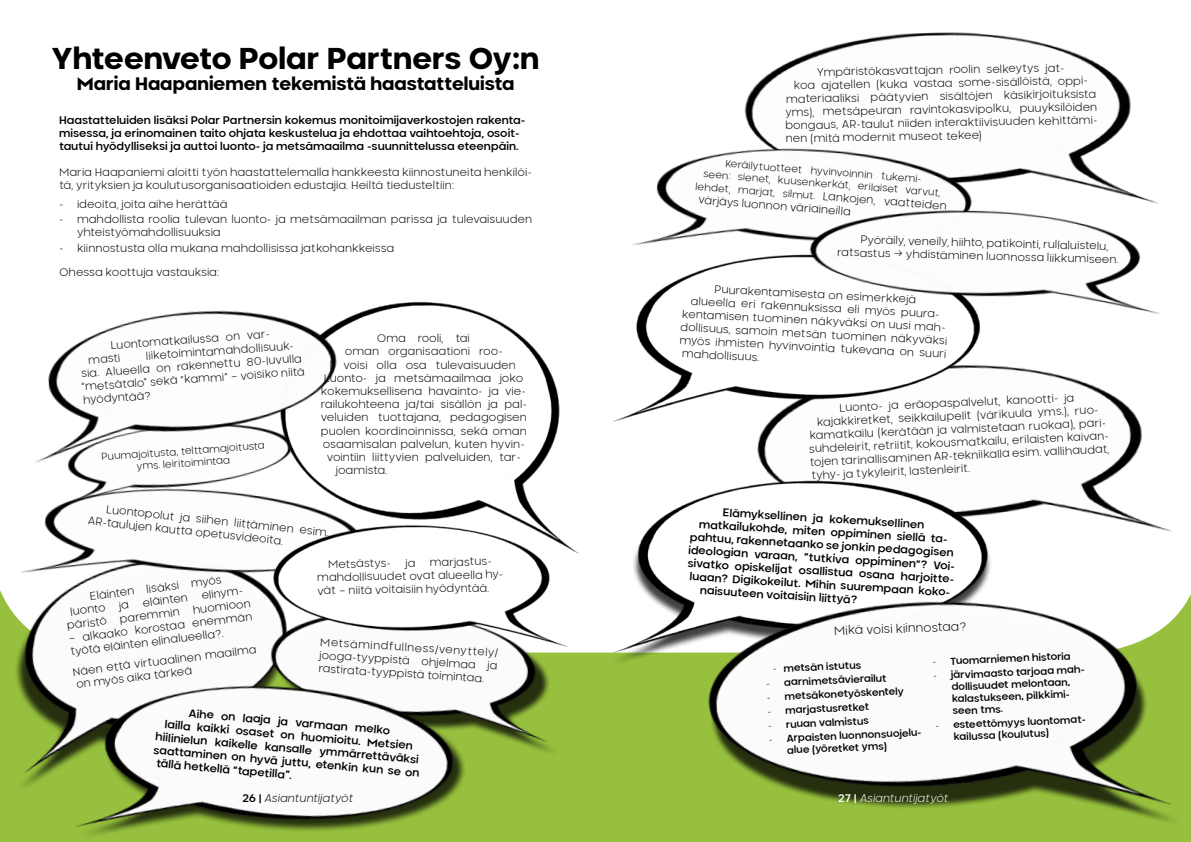
<style>
.page{position:relative;width:1191px;height:842px;background:#fff}
.page>*{position:absolute;margin:0;border:0;box-sizing:border-box;transform-origin:0 0}
.t1{font:800 30px "Neometric Alt";letter-spacing:-.01em;color:#000}
.t2{font:800 18px "Neometric Alt";color:#000}
.t3{font:300 12px "Neometric Alt";color:#000}
.t4{font:300 11px/13.2px "Neometric Alt";color:#000}
.t5{font:500 11px/13.2px "Neometric Alt";color:#000}
.t6{font:italic 300 11px "Neometric Alt";letter-spacing:-.01em;color:#000}
.t7{font:italic 300 11px "Neometric Alt";letter-spacing:-.01em;color:#fff}
.t8{font:500 10px/11.9px "Neometric Alt";color:#000}
.t9{font:300 10px/12px "Neometric Alt";color:#000;text-align:center}
.s1{font-size:11px}
.s2{font-weight:300}
.s3{font-weight:500;font-style:normal}
</style>
<div class="page">
<div style="left:0;top:652px;width:1191px;height:190px;background:#96c03d"></div>
<img style="left:68px;top:467px;width:202px;height:10px">
<img style="left:0;top:590px;width:256px;height:189px">
<img style="left:300px;top:301px;width:279px;height:253px">
<div style="left:277px;top:617px;width:284px;height:141px;background:#000;opacity:.75"></div>
<img style="left:256px;top:649px;width:306px;height:97px">
<img style="left:12px;top:477px;width:362px;height:119px">
<img style="left:35px;top:301px;width:317px;height:166px">
<img style="left:264px;top:523px;width:308px;height:126px">
<img style="left:67px;top:670px;width:403px;height:172px">
<img style="left:744px;top:32px;width:415px;height:172px">
<img style="left:757px;top:365px;width:415px;height:167px">
<img style="left:613px;top:265px;width:379px;height:160px">
<img style="left:633px;top:138px;width:351px;height:127px">
<img style="left:796px;top:204px;width:365px;height:113px">
<img style="left:607px;top:477px;width:394px;height:179px">
<img style="left:689px;top:586px;width:491px;height:244px">
<svg style="left:404px;top:558px;width:10px;height:11px"></svg>
<svg style="left:950px;top:566px;width:4px;height:15px"></svg>
<h1 class="t1" style="left:52px;top:37px;width:489px">Yhteenveto Polar Partners Oy:n</h1>
<h2 class="t2" style="left:77px;top:71px;width:439px">Maria Haapaniemen tekemistä haastatteluista</h2>
<p class="t5" style="left:59px;top:113px;width:468px">Haastatteluiden lisäksi Polar Partnersin kokemus monitoimijaverkostojen rakenta&shy;misessa, ja erinomainen taito ohjata keskustelua ja ehdottaa vaihtoehtoja, osoit&shy;tautui hyödylliseksi ja auttoi luonto- ja metsämaailma -suunnittelussa eteenpäin.</p>
<p class="t4" style="left:59px;top:165px;width:474px">Maria Haapaniemi aloitti työn haastattelemalla hankkeesta kiinnostuneita henkilöi&shy;tä, yrityksien ja koulutusorganisaatioiden edustajia. Heiltä tiedusteltiin:</p>
<p class="t4" style="left:59px;top:197px;width:170px">- ideoita, joita aihe herättää</p>
<p class="t4" style="left:77px;top:212px;width:456px;text-indent:-18px">- mahdollista roolia tulevan luonto- ja metsämaailman parissa ja tulevaisuuden yhteistyömahdollisuuksia</p>
<p class="t4" style="left:59px;top:241px;width:337px">- kiinnostusta olla mukana mahdollisissa jatkohankkeissa</p>
<p class="t4" style="left:59px;top:265px;width:162px">Ohessa koottuja vastauksia:</p>
<p class="t4" style="left:87px;top:339px;width:185px;text-indent:23px;rotate:-4deg">Luontomatkailussa on var&shy;masti</p>
<p class="t4" style="left:377px;top:331px;width:94px">Oma rooli, tai</p>
<p class="t4" style="left:345px;top:344px;width:159px">oman organisaationi roo-</p>
<p class="t4" style="left:330px;top:358px;width:188px">li voisi olla osa tulevaisuuden</p>
<p class="t4" style="left:324px;top:371px;width:201px">Luonto- ja metsämaailmaa joko</p>
<p class="t4" style="left:321px;top:384px;width:207px">kokemuksellisena havainto- ja vie-</p>
<p class="t4" style="left:321px;top:397px;width:208px">railukohteena ja/tai sisällön ja pal-</p>
<p class="t4" style="left:321px;top:410px;width:208px">veluiden tuottajana, pedagogisen</p>
<p class="t4" style="left:321px;top:424px;width:207px">puolen koordinoinnissa, sekä oman</p>
<p class="t4" style="left:323px;top:437px;width:204px">osaamisalan palvelun, kuten hyvin-</p>
<p class="t4" style="left:327px;top:450px;width:195px">vointiin liittyvien palveluiden, tar-</p>
<p class="t4" style="left:336px;top:463px;width:53px">joamista.</p>
<p class="t4" style="left:79px;top:353px;width:226px;text-indent:67px;rotate:-4deg">liiketoimintamahdollisuuk&shy;sia. Alueella on rakennettu 80-luvulla “metsätalo” sekä ”kammi” – voisiko niitä hyödyntää?</p>
<p class="t9" style="left:101px;top:450px;width:165px;rotate:-4deg">Puumajoitusta, telttamajoitusta yms. leiritoimintaa</p>
<p class="t4" style="left:90px;top:500px;width:242px;text-indent:17px;rotate:6deg">Luontopolut ja siihen liittäminen esim.<br>AR-taulujen kautta opetusvideoita.</p>
<p class="t4" style="left:317px;top:557px;width:188px;text-indent:113px;rotate:-1deg">marjastus&shy;mahdollisuudet ovat alueella hy&shy;vät – niitä voitaisiin hyödyntää.</p>
<p class="t4" style="left:328px;top:557px;width:65px;rotate:-1deg">Metsästys-</p>
<p class="t4" style="left:68px;top:591px;width:156px;text-indent:21px;rotate:-7deg">Eläinten lisäksi myös luonto ja</p>
<p class="t4" style="left:64px;top:605px;width:186px;text-indent:137px;rotate:-7deg">elinym&shy;päristö paremmin huomioon</p>
<p class="t4" style="left:142px;top:596px;width:47px;rotate:-7deg">eläinten</p>
<p class="t4" style="left:68px;top:631px;width:186px;rotate:-7deg">– alkaako korostaa enemmän työtä eläinten elinalueella?.</p>
<p class="t4" style="left:72px;top:664px;width:186px;rotate:-7deg">Näen että virtuaalinen maailma on myös aika tärkeä</p>
<p class="t4" style="left:320px;top:635px;width:180px;text-align:justify;rotate:3deg">Metsämindfullness/venyttely/ jooga-tyyppistä ohjelmaa ja rastirata-tyyppistä toimintaa.</p>
<p class="t5" style="left:189px;top:706px;width:204px;rotate:5deg">Aihe on laaja ja varmaan melko</p>
<p class="t5" style="left:165px;top:717px;width:251px;rotate:5deg">lailla kaikki osaset on huomioitu. Metsien</p>
<p class="t5" style="left:156px;top:730px;width:265px;rotate:5deg">hiilinielun kaikelle kansalle ymmärrettäväksi</p>
<p class="t5" style="left:154px;top:743px;width:269px;rotate:5deg">saattaminen on hyvä juttu, etenkin kun se on</p>
<p class="t5" style="left:157px;top:756px;width:137px;rotate:5deg">tällä hetkellä ”tapetilla”.</p>
<p class="t4" style="left:816px;top:65px;width:250px;rotate:-1deg">Ympäristökasvattajan roolin selkeytys jat-</p>
<p class="t4" style="left:793px;top:78px;width:296px;rotate:-1deg">koa ajatellen (kuka vastaa some-sisällöistä, oppi-</p>
<p class="t4" style="left:786px;top:92px;width:311px;rotate:-1deg">materiaaliksi päätyvien sisältöjen käsikirjoituksista</p>
<p class="t4" style="left:785px;top:105px;width:313px;rotate:-1deg">yms), metsäpeuran ravintokasvipolku, puuyksilöiden</p>
<p class="t4" style="left:785px;top:118px;width:314px;rotate:-1deg">bongaus, AR-taulut niiden interaktiivisuuden kehittämi-</p>
<p class="t4" style="left:785px;top:131px;width:198px;rotate:-1deg">nen (mitä modernit museot tekee)</p>
<p class="t9" style="left:705px;top:154px;width:239px;rotate:5deg">Keräilytuotteet hyvinvoinnin tukemi-<br>seen: sienet, kuusenkerkät, erilaiset varvut,</p>
<p class="t9" style="left:696px;top:179px;width:253px;rotate:5deg">lehdet, marjat, silmut. <span class="s1">Lankojen, vaatteid</span><sup>en</sup></p>
<p class="t4" style="left:699px;top:192px;width:154px;rotate:5deg">värjäys luonnon väriaineilla</p>
<p class="t4" style="left:837px;top:233px;width:283px;text-indent:23px;rotate:1deg">Pyöräily, veneily, hiihto, patikointi, rullaluistelu, ratsastus → yhdistäminen luonnossa liikkumiseen.</p>
<p class="t4" style="left:715px;top:282px;width:204px;rotate:3deg">Puurakentamisesta on esimerkkejä</p>
<p class="t4" style="left:691px;top:294px;width:251px;rotate:3deg">alueella eri rakennuksissa eli myös puura-</p>
<p class="t4" style="left:682px;top:306px;width:265px;rotate:3deg">kentamisen tuominen näkyväksi on uusi mah-</p>
<p class="t4" style="left:681px;top:320px;width:268px;rotate:3deg">dollisuus, samoin metsän tuominen näkyväksi</p>
<p class="t4" style="left:680px;top:333px;width:268px;rotate:3deg">myös ihmisten hyvinvointia tukevana on suuri</p>
<p class="t4" style="left:682px;top:346px;width:79px;rotate:3deg">mahdollisuus.</p>
<p class="t4" style="left:839px;top:400px;width:236px;rotate:-2deg">Luonto- ja eräopaspalvelut, kanootti- ja</p>
<p class="t4" style="left:816px;top:414px;width:284px;rotate:-2deg">kajakkiretket, seikkailupelit (värikuula yms.), ruo-</p>
<p class="t4" style="left:809px;top:427px;width:299px;rotate:-2deg">kamatkailu (kerätään ja valmistetaan ruokaa), pari-</p>
<p class="t4" style="left:809px;top:440px;width:302px;rotate:-2deg">suhdeleirit, retriitit, kokousmatkailu, erilaisten kaivan-</p>
<p class="t4" style="left:809px;top:453px;width:301px;rotate:-2deg">tojen tarinallisaminen AR-tekniikalla esim. vallihaudat,</p>
<p class="t4" style="left:811px;top:467px;width:160px;rotate:-2deg">tyhy- ja tykyleirit, lastenleirit.</p>
<p class="t5" style="left:692px;top:504px;width:266px;text-align:center;rotate:3deg">Elämyksellinen ja kokemuksellinen matkailukohde, miten oppiminen siellä ta pahtuu, rakennetaanko se jonkin pedagogisen</p>
<p class="t5" style="left:688px;top:544px;width:264px;rotate:3deg">ideologian varaan, “tutkiva oppiminen”? Voi sivatko opiskelijat osallistua osana harjoitte</p>
<p class="t5" style="left:701px;top:571px;width:247px;text-indent:-11px;rotate:3deg">luaan? Digikokeilut. Mihin suurempaan koko naisuuteen voitaisiin liittyä?</p>
<p class="t3" style="left:833px;top:622px;width:134px;rotate:-2deg">Mikä voisi kiinnostaa?</p>
<p class="t8" style="left:772px;top:663px;width:90px;rotate:-3deg"><span class="s2">-</span> metsän istutus</p>
<p class="t8" style="left:766px;top:677px;width:122px;rotate:-3deg"><span class="s2">-</span> aarnimetsävierailut</p>
<p class="t8" style="left:766px;top:691px;width:139px;rotate:-3deg"><span class="s2">-</span> metsäkonetyöskentely</p>
<p class="t8" style="left:767px;top:705px;width:103px;rotate:-3deg"><span class="s2">-</span> marjastusretket</p>
<p class="t8" style="left:767px;top:719px;width:102px;rotate:-3deg"><span class="s2">-</span> ruuan valmistus</p>
<p class="t8" style="left:786px;top:733px;width:138px;text-indent:-18px;rotate:-3deg"><span class="s2">-</span> Arpaisten luonnonsuojelu&shy;alue (yöretket yms)</p>
<p class="t8" style="left:932px;top:656px;width:140px;rotate:-3deg"><span class="s2">-</span> Tuomarniemen historia</p>
<p class="t8" style="left:950px;top:669px;width:137px;text-indent:-18px;rotate:-3deg"><span class="s2">-</span> järvimaasto tarjoaa mah&shy;dollisuudet melontaan, kalastukseen, pilkkimi&shy;seen tms.</p>
<p class="t8" style="left:952px;top:719px;width:135px;text-indent:-18px;rotate:-3deg"><span class="s2">-</span> esteettömyys luontomat&shy;kailussa (koulutus)</p>
<p class="t6" style="left:242px;top:790px;width:113px"><span class="s3">26 |</span> Asiantuntijatyöt</p>
<p class="t7" style="left:838px;top:790px;width:112px"><span class="s3">27 |</span> Asiantuntijatyöt</p>
</div>
